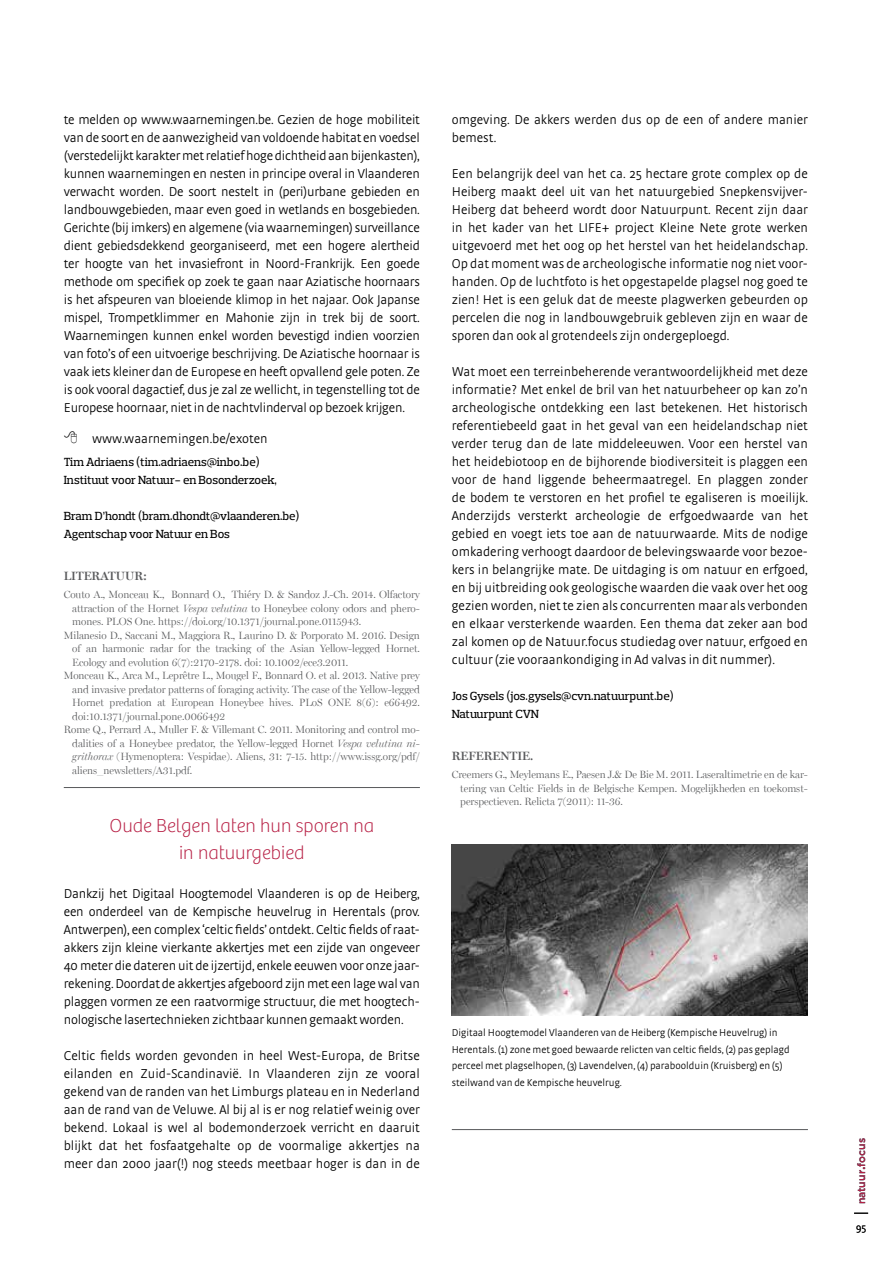
<style>
.page{position:relative;width:893px;height:1263px;background:#fff}
.page>*{position:absolute;margin:0;border:0;box-sizing:border-box;transform-origin:0 0}
.t1{font:100 19.5px/27px "Bree";color:#b71f44;text-align:center}
.t2{font:300 13.5px/18px "Strada OT";color:#000;text-align:justify}
.t3{font:500 12px/18px "Prelo Slab";letter-spacing:-.01em;color:#000}
.t4{font:600 12px "Miller Display";color:#58595b}
.t5{font:300 10.5px/13.5px "Miller Display";color:#58595b;text-align:justify}
.t6{font:300 10.5px/16.5px "Strada OT";color:#000}
.t7{font:500 10.5px "Gotham";color:#b71f44}
.s1{font-style:italic}
</style>
<div class="page">
<svg style="left:854px;top:1213px;width:14px;height:1px"></svg>
<hr style="left:64px;top:787px;width:356px;height:1px;background:#58595b">
<hr style="left:452px;top:1129px;width:356px;height:1px;background:#58595b">
<img style="left:452px;top:844px;width:356px;height:171px">
<p class="t2" style="left:64px;top:111px;width:358px">te melden op www.waarnemingen.be. Gezien de hoge mobiliteit van de soort en de aanwezigheid van voldoende habitat en voedsel (verstedelijkt karakter met relatief hoge dichtheid aan bijenkasten), kunnen waarnemingen en nesten in principe overal in Vlaanderen verwacht worden. De soort nestelt in (peri)urbane gebieden en landbouwgebieden, maar even goed in wetlands en bosgebieden.<br>Gerichte (bij imkers) en algemene (via waarnemingen) surveillance dient gebiedsdekkend georganiseerd, met een hogere alertheid ter hoogte van het invasiefront in Noord-Frankrijk. Een goede methode om specifiek op zoek te gaan naar Aziatische hoornaars is het afspeuren van bloeiende klimop in het najaar. Ook Japanse mispel, Trompetklimmer en Mahonie zijn in trek bij de soort.<br>Waarnemingen kunnen enkel worden bevestigd indien voorzien van foto’s of een uitvoerige beschrijving. De Aziatische hoornaar is vaak iets kleiner dan de Europese en heeft opvallend gele poten. Ze is ook vooral dagactief, dus je zal ze wellicht, in tegenstelling tot de Europese hoornaar, niet in de nachtvlinderval op bezoek krijgen.</p>
<p class="t2" style="left:92px;top:430px;width:177px">www.waarnemingen.be/exoten</p>
<p class="t3" style="left:64px;top:453px;width:215px">Tim Adriaens (tim.adriaens@inbo.be)<br>Instituut voor Natuur- en Bosonderzoek,</p>
<p class="t3" style="left:64px;top:507px;width:237px">Bram D’hondt (bram.dhondt@vlaanderen.be)<br>Agentschap voor Natuur en Bos</p>
<p class="t4" style="left:64px;top:569px;width:85px">LITERATUUR:</p>
<p class="t5" style="left:64px;top:588px;width:358px">Couto A., Monceau K., Bonnard O., Thiéry D. &amp; Sandoz J.-Ch. 2014. Olfactory</p>
<p class="t5" style="left:72px;top:601px;width:349px">attraction of the Hornet <span class="s1">Vespa velutina</span> to Honeybee colony odors and phero-</p>
<p class="t5" style="left:72px;top:615px;width:290px">mones. PLOS One. https://doi.org/10.1371/journal.pone.0115943.</p>
<p class="t5" style="left:64px;top:628px;width:358px">Milanesio D., Saccani M., Maggiora R., Laurino D. &amp; Porporato M. 2016. Design</p>
<p class="t5" style="left:72px;top:642px;width:349px">of an harmonic radar for the tracking of the Asian Yellow-legged Hornet.</p>
<p class="t5" style="left:72px;top:655px;width:277px">Ecology and evolution 6(7):2170-2178. doi: 10.1002/ece3.2011.</p>
<p class="t5" style="left:64px;top:669px;width:358px">Monceau K., Arca M., Leprêtre L., Mougel F., Bonnard O. et al. 2013. Native prey</p>
<p class="t5" style="left:72px;top:682px;width:349px">and invasive predator patterns of foraging activity. The case of the Yellow-legged</p>
<p class="t5" style="left:72px;top:696px;width:349px">Hornet predation at European Honeybee hives. PLoS ONE 8(6): e66492.</p>
<p class="t5" style="left:72px;top:709px;width:155px">doi:10.1371/journal.pone.0066492</p>
<p class="t5" style="left:64px;top:723px;width:358px">Rome Q., Perrard A., Muller F. &amp; Villemant C. 2011. Monitoring and control mo-</p>
<p class="t5" style="left:72px;top:736px;width:349px">dalities of a Honeybee predator, the Yellow-legged Hornet <span class="s1">Vespa velutina ni-</span></p>
<p class="t5" style="left:72px;top:750px;width:349px"><span class="s1">grithorax</span> (Hymenoptera: Vespidae). Aliens, 31: 7-15. http://www.issg.org/pdf/</p>
<p class="t5" style="left:72px;top:763px;width:122px">aliens_newsletters/A31.pdf.</p>
<h1 class="t1" style="left:109px;top:813px;width:266px">Oude Belgen laten hun sporen na in natuurgebied</h1>
<p class="t2" style="left:64px;top:885px;width:358px">Dankzij het Digitaal Hoogtemodel Vlaanderen is op de Heiberg, een onderdeel van de Kempische heuvelrug in Herentals (prov.<br>Antwerpen), een complex ‘celtic fields’ ontdekt. Celtic fields of raat&shy;akkers zijn kleine vierkante akkertjes met een zijde van ongeveer 40 meter die dateren uit de ijzertijd, enkele eeuwen voor onze jaar&shy;rekening. Doordat de akkertjes afgeboord zijn met een lage wal van plaggen vormen ze een raatvormige structuur, die met hoogtech&shy;nologische lasertechnieken zichtbaar kunnen gemaakt worden.</p>
<p class="t2" style="left:64px;top:1047px;width:358px">Celtic fields worden gevonden in heel West-Europa, de Britse eilanden en Zuid-Scandinavië. In Vlaanderen zijn ze vooral gekend van de randen van het Limburgs plateau en in Nederland aan de rand van de Veluwe. Al bij al is er nog relatief weinig over bekend. Lokaal is wel al bodemonderzoek verricht en daaruit blijkt dat het fosfaatgehalte op de voormalige akkertjes na meer dan 2000 jaar(!) nog steeds meetbaar hoger is dan in de</p>
<p class="t2" style="left:452px;top:111px;width:358px">omgeving. De akkers werden dus op de een of andere manier bemest.</p>
<p class="t2" style="left:452px;top:165px;width:358px">Een belangrijk deel van het ca. 25 hectare grote complex op de Heiberg maakt deel uit van het natuurgebied Snepkensvijver-Heiberg dat beheerd wordt door Natuurpunt. Recent zijn daar in het kader van het LIFE+ project Kleine Nete grote werken uitgevoerd met het oog op het herstel van het heidelandschap.<br>Op dat moment was de archeologische informatie nog niet voor&shy;handen. Op de luchtfoto is het opgestapelde plagsel nog goed te zien! Het is een geluk dat de meeste plagwerken gebeurden op percelen die nog in landbouwgebruik gebleven zijn en waar de sporen dan ook al grotendeels zijn ondergeploegd.</p>
<p class="t2" style="left:452px;top:363px;width:358px">Wat moet een terreinbeherende verantwoordelijkheid met deze informatie? Met enkel de bril van het natuurbeheer op kan zo’n archeologische ontdekking een last betekenen. Het historisch referentiebeeld gaat in het geval van een heidelandschap niet verder terug dan de late middeleeuwen. Voor een herstel van het heidebiotoop en de bijhorende biodiversiteit is plaggen een voor de hand liggende beheermaatregel. En plaggen zonder de bodem te verstoren en het profiel te egaliseren is moeilijk.<br>Anderzijds versterkt archeologie de erfgoedwaarde van het gebied en voegt iets toe aan de natuurwaarde. Mits de nodige omkadering verhoogt daardoor de belevingswaarde voor bezoe&shy;kers in belangrijke mate. De uitdaging is om natuur en erfgoed, en bij uitbreiding ook geologische waarden die vaak over het oog gezien worden, niet te zien als concurrenten maar als verbonden en elkaar versterkende waarden. Een thema dat zeker aan bod zal komen op de Natuur.focus studiedag over natuur, erfgoed en cultuur (zie vooraankondiging in Ad valvas in dit nummer).</p>
<p class="t3" style="left:452px;top:687px;width:223px">Jos Gysels (jos.gysels@cvn.natuurpunt.be)<br>Natuurpunt CVN</p>
<p class="t4" style="left:452px;top:749px;width:83px">REFERENTIE.</p>
<p class="t5" style="left:460px;top:768px;width:349px;text-indent:-9px">Creemers G., Meylemans E., Paesen J.&amp; De Bie M. 2011. Laseraltimetrie en de kar&shy;tering van Celtic Fields in de Belgische Kempen. Mogelijkheden en toekomst&shy;perspectieven. Relicta 7(2011): 11-36.</p>
<p class="t6" style="left:452px;top:1025px;width:339px">Digitaal Hoogtemodel Vlaanderen van de Heiberg (Kempische Heuvelrug) in Herentals. (1) zone met goed bewaarde relicten van celtic fields, (2) pas geplagd perceel met plagselhopen, (3) Lavendelven, (4) paraboolduin (Kruisberg) en (5) steilwand van de Kempische heuvelrug.</p>
<p class="t7" style="left:855px;top:1204px;width:68px;rotate:-90deg">natuur<sub>•</sub>focus</p>
<p class="t6" style="left:856px;top:1219px;width:12px">95</p>
</div>
